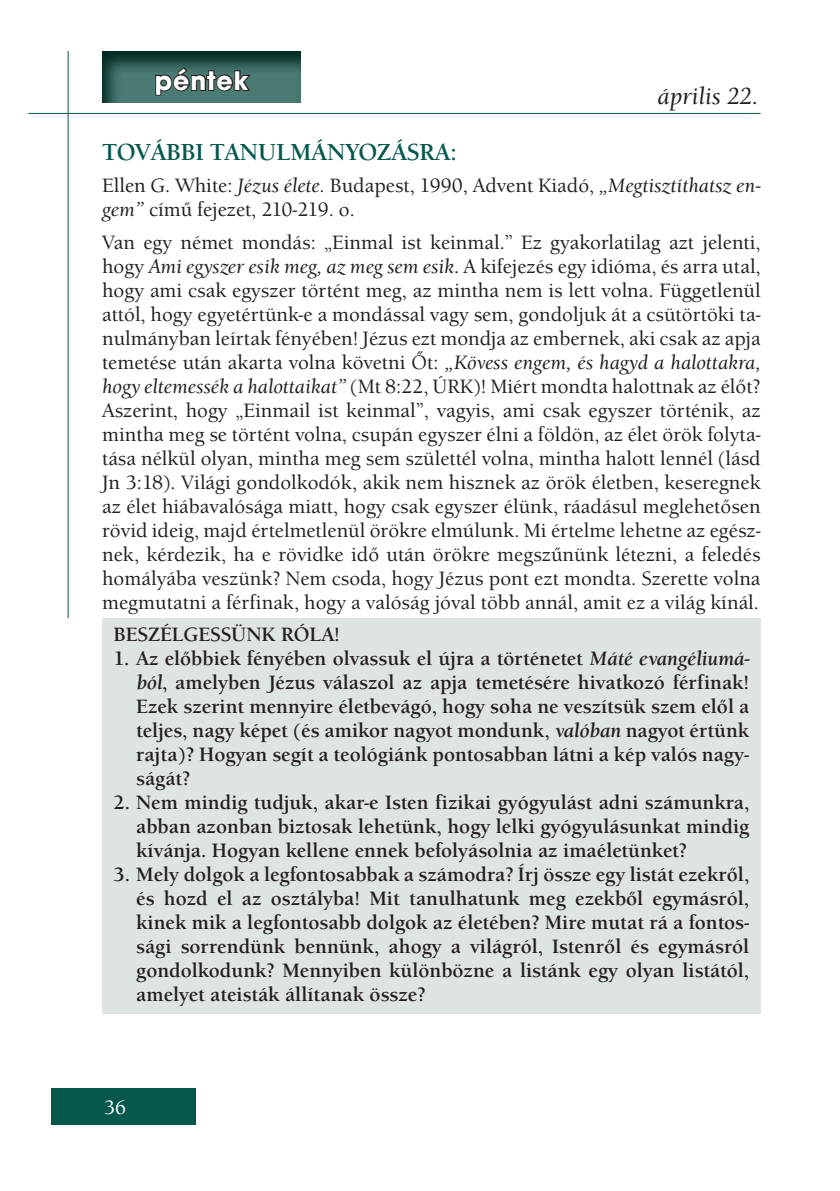
<style>
.page{position:relative;width:840px;height:1191px;background:#fff}
.page>*{position:absolute;margin:0;border:0;box-sizing:border-box;transform-origin:0 0}
.t1{font:700 28px "Avant Gar Got Itc TEE";letter-spacing:.04em;color:#fff}
.t2{font:700 24px "Berkeley Old Sty Itc TEE";color:#05584c}
.t3{font:italic 500 24px "Berkeley Old Sty Itc TEE";color:#231f20}
.t4{font:500 20px/24px "Berkeley Old Sty Itc TEE";color:#231f20}
.t5{font:700 20px/24px "Berkeley Old Sty Itc TEE";color:#231f20;text-align:justify}
.t6{font:500 20px "Berkeley Old Sty Itc TEE";color:#fff}
.s1{font-style:italic}
</style>
<div class="page">
<div style="left:51px;top:1089px;width:145px;height:36px;background:#05584c"></div>
<hr style="left:28px;top:113px;width:732px;height:1px;background:#05584c">
<hr style="left:68px;top:51px;width:1px;height:567px;background:#05584c">
<svg style="left:102px;top:51px;width:199px;height:52px;background:#315e56"></svg>
<div style="left:102px;top:618px;width:658px;height:395px;background:#dee4e3"></div>
<svg style="left:154px;top:66px;width:99px;height:31px;background:#3b5a56"></svg>
<h1 class="t1" style="left:155px;top:63px;width:95px">péntek</h1>
<p class="t3" style="left:657px;top:81px;width:102px">április 22.</p>
<p class="t2" style="left:102px;top:138px;width:63px">További</p>
<p class="t2" style="left:210px;top:138px;width:18px">tanulmányozásra</p>
<p class="t2" style="left:450px;top:138px;width:8px">:</p>
<p class="t4" style="left:102px;top:173px;width:660px">Ellen G. White: <span class="s1">Jézus élete.</span> Budapest, 1990, Advent Kiadó, <span class="s1">„Megtisztíthatsz en&shy;gem”</span> című fejezet, 210-219. o.</p>
<p class="t4" style="left:102px;top:230px;width:659px;text-align:justify">Van egy német mondás: „Einmal ist keinmal.” Ez gyakorlatilag azt jelenti, hogy <span class="s1">Ami egyszer esik meg, az meg sem esik</span>. A kifejezés egy idióma, és arra utal, hogy ami csak egyszer történt meg, az mintha nem is lett volna. Függetlenül attól, hogy egyetértünk-e a mondással vagy sem, gondoljuk át a csütörtöki ta&shy;nulmányban leírtak fényében! Jézus ezt mondja az embernek, aki csak az apja temetése után akarta volna követni Őt: <span class="s1">„Kövess engem, és hagyd a halottakra, hogy eltemessék a halottaikat”</span> (Mt 8:22, ÚRK)! Miért mondta halottnak az élőt?<br>Aszerint, hogy „Einmail ist keinmal”, vagyis, ami csak egyszer történik, az mintha meg se történt volna, csupán egyszer élni a földön, az élet örök folyta&shy;tása nélkül olyan, mintha meg sem születtél volna, mintha halott lennél (lásd Jn 3:18). Világi gondolkodók, akik nem hisznek az örök életben, keseregnek az élet hiábavalósága miatt, hogy csak egyszer élünk, ráadásul meglehetősen rövid ideig, majd értelmetlenül örökre elmúlunk. Mi értelme lehetne az egész&shy;nek, kérdezik, ha e rövidke idő után örökre megszűnünk létezni, a feledés homályába veszünk? Nem csoda, hogy Jézus pont ezt mondta. Szerette volna megmutatni a férfinak, hogy a valóság jóval több annál, amit ez a világ kínál.</p>
<p class="t5" style="left:113px;top:623px;width:25px">Beszélgess</p>
<p class="t5" style="left:231px;top:623px;width:110px">ünk róla!</p>
<p class="t5" style="left:136px;top:647px;width:615px;text-indent:-23px">1. Az előbbiek fényében olvassuk el újra a történetet <span class="s1">Máté evangéliumá&shy;ból</span>, amelyben Jézus válaszol az apja temetésére hivatkozó férfinak!<br>Ezek szerint mennyire életbevágó, hogy soha ne veszítsük szem elől a teljes, nagy képet (és amikor nagyot mondunk, <span class="s1">valóban</span> nagyot értünk rajta)? Hogyan segít a teológiánk pontosabban látni a kép valós nagy&shy;ságát?</p>
<p class="t5" style="left:136px;top:791px;width:614px;text-indent:-23px">2. Nem mindig tudjuk, akar-e Isten fizikai gyógyulást adni számunkra, abban azonban biztosak lehetünk, hogy lelki gyógyulásunkat mindig kívánja. Hogyan kellene ennek befolyásolnia az imaéletünket?</p>
<p class="t5" style="left:136px;top:863px;width:614px;text-indent:-23px">3. Mely dolgok a legfontosabbak a számodra? Írj össze egy listát ezekről, és hozd el az osztályba! Mit tanulhatunk meg ezekből egymásról, kinek mik a legfontosabb dolgok az életében? Mire mutat rá a fontos&shy;sági sorrendünk bennünk, ahogy a világról, Istenről és egymásról gondolkodunk? Mennyiben különbözne a listánk egy olyan listától, amelyet ateisták állítanak össze?</p>
<p class="t6" style="left:104px;top:1096px;width:24px">36</p>
</div>
